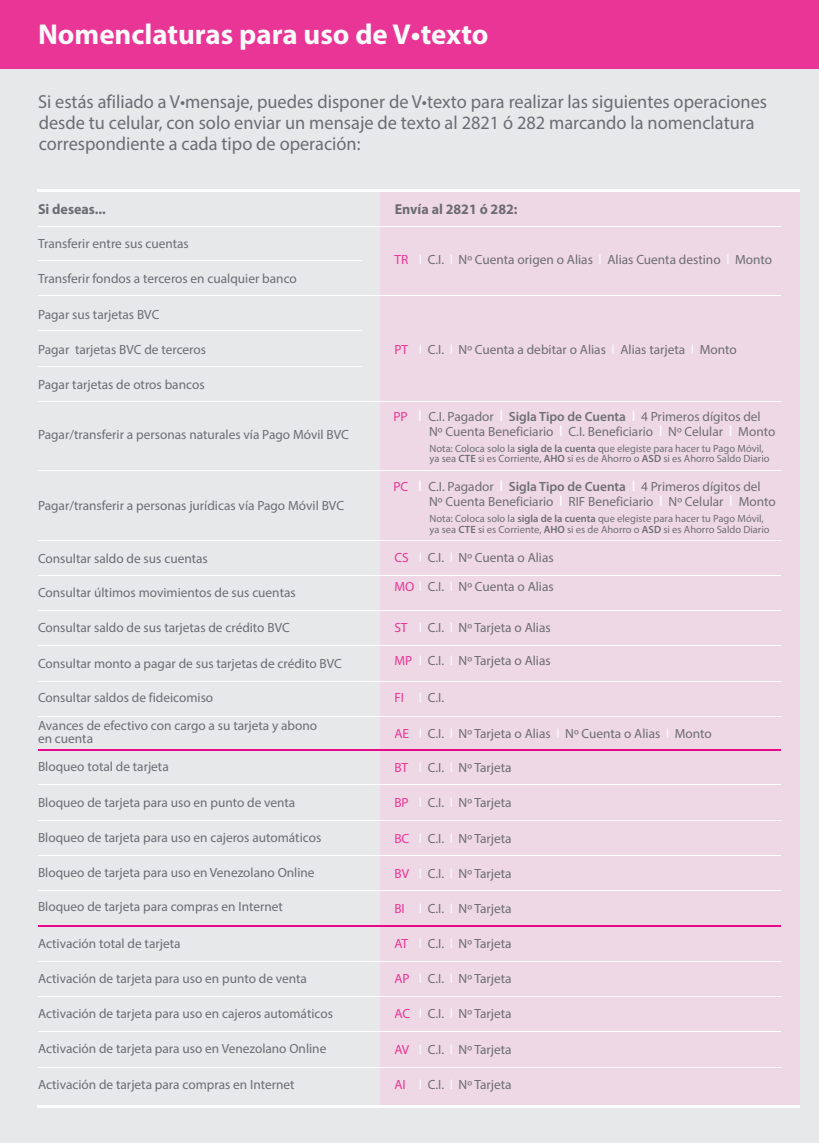
<style>
.page{position:relative;width:819px;height:1143px;background:#fff}
.page>*{position:absolute;margin:0;border:0;box-sizing:border-box;transform-origin:0 0}
.t1{font:700 28.88px "Myriad Pro";color:#f9fafa}
.t2{font:18.9px/21.1px "Myriad Pro";color:#6c6c74}
.t3{font:700 14.44px "Myriad Pro";color:#6c6c74}
.t4{font:13.3px/28.4px "Myriad Pro";color:#6c6c74}
.t5{font:13.3px/14.9px "Myriad Pro";color:#6e6f72}
.t6{font:10.5px/10.5px "Myriad Pro";color:#6e6f72}
.s1{color:#e93595}
.s2{color:#f9fafa}
.s3{font-size:15.58px;color:#fff}
.s4{font-weight:600}
</style>
<div class="page">
<div style="left:0;top:68px;width:818px;height:1074px;background:#e7e8e9"></div>
<div style="left:380px;top:191px;width:419px;height:913px;background:#efd8e5"></div>
<div style="left:0;top:0;width:818px;height:68px;background:#e93595"></div>
<hr style="left:38px;top:260px;width:323px;height:1px;background:#fff">
<hr style="left:38px;top:330px;width:323px;height:1px;background:#fff">
<hr style="left:38px;top:366px;width:323px;height:1px;background:#fff">
<hr style="left:38px;top:295px;width:742px;height:1px;background:#fff">
<hr style="left:38px;top:226px;width:742px;height:1px;background:#fff">
<hr style="left:38px;top:401px;width:742px;height:1px;background:#fff">
<hr style="left:38px;top:470px;width:742px;height:1px;background:#fff">
<hr style="left:38px;top:189px;width:761px;height:3px;background:#fff">
<hr style="left:38px;top:716px;width:742px;height:1px;background:#fff">
<hr style="left:38px;top:820px;width:742px;height:1px;background:#fff">
<hr style="left:38px;top:784px;width:742px;height:1px;background:#fff">
<hr style="left:38px;top:749px;width:742px;height:2px;background:#ea078b">
<hr style="left:38px;top:925px;width:742px;height:2px;background:#ea078b">
<hr style="left:38px;top:855px;width:742px;height:1px;background:#fff">
<hr style="left:38px;top:890px;width:742px;height:1px;background:#fff">
<hr style="left:38px;top:996px;width:742px;height:1px;background:#fff">
<hr style="left:38px;top:1031px;width:742px;height:1px;background:#fff">
<hr style="left:38px;top:1067px;width:742px;height:1px;background:#fff">
<hr style="left:38px;top:961px;width:742px;height:1px;background:#fff">
<hr style="left:38px;top:575px;width:742px;height:1px;background:#fff">
<hr style="left:38px;top:540px;width:742px;height:1px;background:#fff">
<hr style="left:38px;top:610px;width:742px;height:1px;background:#fff">
<hr style="left:38px;top:681px;width:742px;height:1px;background:#fff">
<hr style="left:38px;top:645px;width:742px;height:1px;background:#fff">
<hr style="left:38px;top:1104px;width:761px;height:3px;background:#fff">
<h1 class="t1" style="left:38px;top:16px;width:452px">Nomenclaturas para uso de V•texto</h1>
<h2 class="t2" style="left:38px;top:90px;width:730px">Si estás afiliado a V•mensaje, puedes disponer de V•texto para realizar las siguientes operaciones desde tu celular, con solo enviar un mensaje de texto al 2821 ó 282 marcando la nomenclatura correspondiente a cada tipo de operación:</h2>
<p class="t3" style="left:38px;top:199px;width:69px">Si deseas...</p>
<p class="t4" style="left:38px;top:229px;width:152px">Transferir entre sus cuentas</p>
<p class="t4" style="left:38px;top:264px;width:260px">Transferir fondos a terceros en cualquier banco</p>
<p class="t4" style="left:38px;top:300px;width:123px">Pagar sus tarjetas BVC</p>
<p class="t4" style="left:38px;top:335px;width:169px">Pagar tarjetas BVC de terceros</p>
<p class="t4" style="left:38px;top:370px;width:168px">Pagar tarjetas de otros bancos</p>
<p class="t4" style="left:38px;top:420px;width:312px">Pagar/transferir a personas naturales vía Pago Móvil BVC</p>
<p class="t4" style="left:38px;top:490px;width:307px">Pagar/transferir a personas jurídicas vía Pago Móvil BVC</p>
<p class="t4" style="left:38px;top:544px;width:171px">Consultar saldo de sus cuentas</p>
<p class="t4" style="left:38px;top:578px;width:259px">Consultar últimos movimientos de sus cuentas</p>
<p class="t4" style="left:38px;top:613px;width:253px">Consultar saldo de sus tarjetas de crédito BVC</p>
<p class="t4" style="left:38px;top:648px;width:305px">Consultar monto a pagar de sus tarjetas de crédito BVC</p>
<p class="t4" style="left:38px;top:684px;width:280px;line-height:27.6px">Consultar saldos de fideicomiso<br>Avances de efectivo con cargo a su tarjeta y abono</p>
<p class="t4" style="left:38px;top:724px;width:132px;line-height:28.2px">en cuenta<br>Bloqueo total de tarjeta</p>
<p class="t4" style="left:38px;top:788px;width:259px">Bloqueo de tarjeta para uso en punto de venta</p>
<p class="t4" style="left:38px;top:823px;width:284px">Bloqueo de tarjeta para uso en cajeros automáticos</p>
<p class="t4" style="left:38px;top:858px;width:278px">Bloqueo de tarjeta para uso en Venezolano Online</p>
<p class="t4" style="left:38px;top:892px;width:246px">Bloqueo de tarjeta para compras en Internet</p>
<p class="t4" style="left:38px;top:928px;width:144px">Activación total de tarjeta</p>
<p class="t4" style="left:38px;top:964px;width:270px">Activación de tarjeta para uso en punto de venta</p>
<p class="t4" style="left:38px;top:999px;width:296px">Activación de tarjeta para uso en cajeros automáticos</p>
<p class="t4" style="left:38px;top:1033px;width:290px">Activación de tarjeta para uso en Venezolano Online</p>
<p class="t4" style="left:38px;top:1069px;width:258px">Activación de tarjeta para compras en Internet</p>
<p class="t3" style="left:394px;top:199px;width:124px">Envía al 2821 ó 282:</p>
<p class="t4" style="left:394px;top:245px;width:379px"><span class="s1">TR</span> <span class="s2">l</span> C.I. <span class="s2">l</span> Nº Cuenta origen o Alias <span class="s2">l</span> Alias Cuenta destino <span class="s2">l</span> Monto</p>
<p class="t4" style="left:394px;top:335px;width:344px"><span class="s1">PT</span> <span class="s2">l</span> C.I. <span class="s2">l</span> Nº Cuenta a debitar o Alias <span class="s2">l</span> Alias tarjeta <span class="s2">l</span> Monto</p>
<p class="t5" style="left:429px;top:409px;width:347px;text-indent:-36px"><span class="s1">PP</span> <span class="s3">I</span> C.I. Pagador <span class="s3">I</span> <span class="s4">Sigla Tipo de Cuenta</span> <span class="s3">I</span> 4 Primeros dígitos del<br>Nº Cuenta Beneficiario <span class="s3">I</span> C.I. Beneficiario <span class="s3">I</span> Nº Celular <span class="s3">I</span> Monto</p>
<p class="t6" style="left:429px;top:443px;width:341px">Nota: Coloca solo la <span class="s4">sigla de la cuenta</span> que elegiste para hacer tu Pago Móvil, ya sea <span class="s4">CTE</span> si es Corriente, <span class="s4">AHO</span> si es de Ahorro o <span class="s4">ASD</span> si es Ahorro Saldo Diario</p>
<p class="t5" style="left:429px;top:479px;width:348px;text-indent:-36px"><span class="s1">PC</span> <span class="s3">I</span> C.I. Pagador <span class="s3">I</span> <span class="s4">Sigla Tipo de Cuenta</span> <span class="s3">I</span> 4 Primeros dígitos del<br>Nº Cuenta Beneficiario <span class="s3">I</span> RIF Beneficiario <span class="s3">I</span> Nº Celular <span class="s3">I</span> Monto</p>
<p class="t6" style="left:429px;top:513px;width:341px">Nota: Coloca solo la <span class="s4">sigla de la cuenta</span> que elegiste para hacer tu Pago Móvil, ya sea <span class="s4">CTE</span> si es Corriente, <span class="s4">AHO</span> si es de Ahorro o <span class="s4">ASD</span> si es Ahorro Saldo Diario</p>
<p class="t4" style="left:394px;top:543px;width:161px"><span class="s1">CS</span> <span class="s2">l</span> C.I. <span class="s2">l</span> Nº Cuenta o Alias<br><span class="s1">MO</span> <span class="s2">l</span> C.I. <span class="s2">l</span> Nº Cuenta o Alias</p>
<p class="t4" style="left:394px;top:613px;width:158px"><span class="s1">ST</span> <span class="s2">l</span> C.I. <span class="s2">l</span> Nº Tarjeta o Alias</p>
<p class="t4" style="left:394px;top:646px;width:158px"><span class="s1">MP</span> <span class="s2">l</span> C.I. <span class="s2">l</span> Nº Tarjeta o Alias</p>
<p class="t4" style="left:394px;top:683px;width:51px"><span class="s1">FI</span> <span class="s2">l</span> C.I.</p>
<p class="t4" style="left:394px;top:718px;width:319px"><span class="s1">AE</span> <span class="s2">l</span> C.I. <span class="s2">l</span> Nº Tarjeta o Alias <span class="s2">l</span> Nº Cuenta o Alias <span class="s2">l</span> Monto</p>
<p class="t4" style="left:394px;top:753px;width:119px"><span class="s1">BT</span> <span class="s2">l</span> C.I. <span class="s2">l</span> Nº Tarjeta</p>
<p class="t4" style="left:394px;top:788px;width:119px"><span class="s1">BP</span> <span class="s2">l</span> C.I. <span class="s2">l</span> Nº Tarjeta</p>
<p class="t4" style="left:394px;top:823px;width:119px"><span class="s1">BC</span> <span class="s2">l</span> C.I. <span class="s2">l</span> Nº Tarjeta</p>
<p class="t4" style="left:394px;top:858px;width:119px"><span class="s1">BV</span> <span class="s2">l</span> C.I. <span class="s2">l</span> Nº Tarjeta</p>
<p class="t4" style="left:394px;top:894px;width:119px"><span class="s1">BI</span> <span class="s2">l</span> C.I. <span class="s2">l</span> Nº Tarjeta</p>
<p class="t4" style="left:394px;top:929px;width:119px"><span class="s1">AT</span> <span class="s2">l</span> C.I. <span class="s2">l</span> Nº Tarjeta</p>
<p class="t4" style="left:394px;top:964px;width:119px"><span class="s1">AP</span> <span class="s2">l</span> C.I. <span class="s2">l</span> Nº Tarjeta</p>
<p class="t4" style="left:394px;top:999px;width:119px"><span class="s1">AC</span> <span class="s2">l</span> C.I. <span class="s2">l</span> Nº Tarjeta</p>
<p class="t4" style="left:394px;top:1034px;width:119px"><span class="s1">AV</span> <span class="s2">l</span> C.I. <span class="s2">l</span> Nº Tarjeta</p>
<p class="t4" style="left:394px;top:1070px;width:119px"><span class="s1">AI</span> <span class="s2">l</span> C.I. <span class="s2">l</span> Nº Tarjeta</p>
</div>
